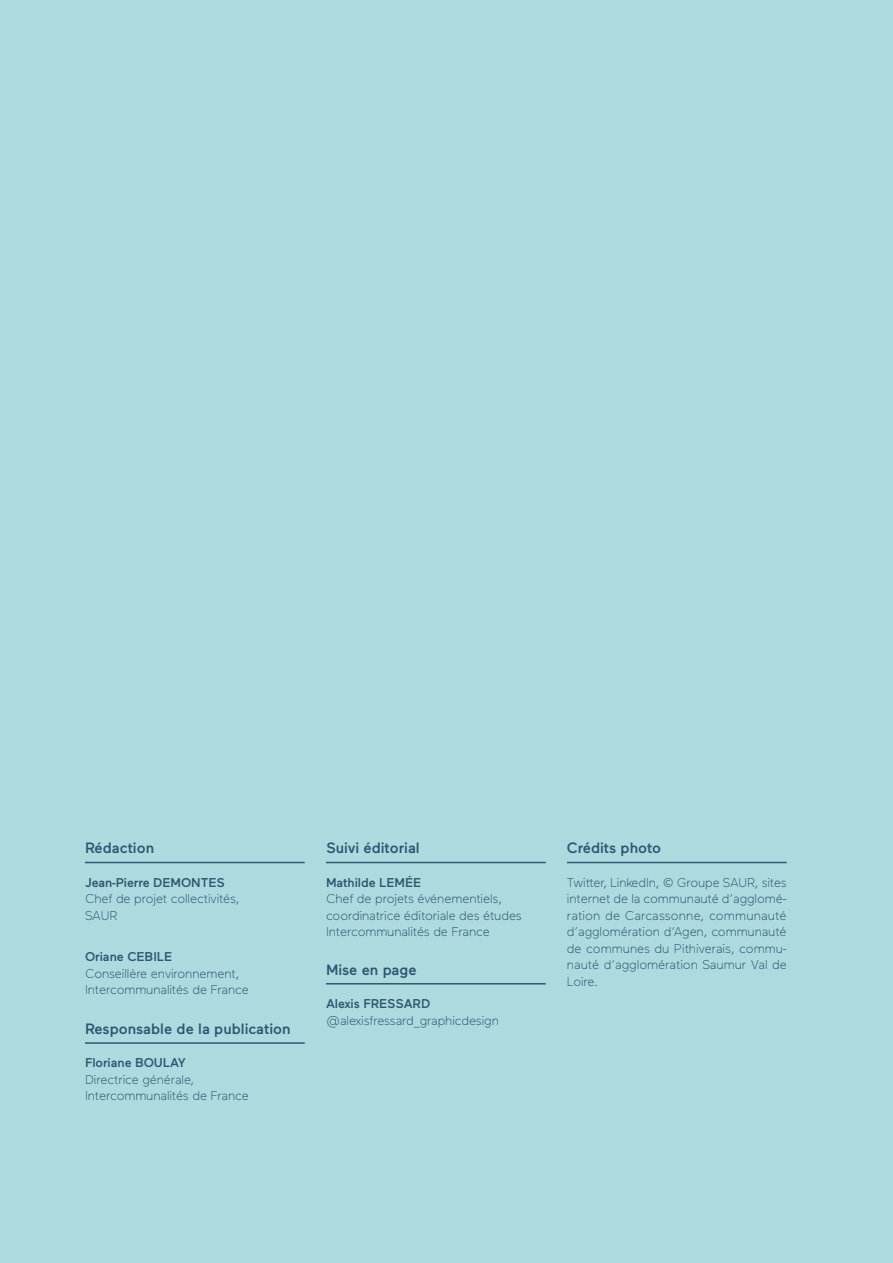
<style>
.page{position:relative;width:893px;height:1263px;background:#addadf}
.page>*{position:absolute;margin:0;border:0;box-sizing:border-box;transform-origin:0 0}
.t1{font:500 15px "Maax";color:#2e5770}
.t2{font:300 12.75px/16.5px "Maax";letter-spacing:-.005em;color:#2e5770}
.t3{font:500 12.75px "Maax";letter-spacing:-.005em;color:#2e5770}
</style>
<div class="page">
<hr style="left:85px;top:862px;width:220px;height:1px;background:#2e5770">
<hr style="left:85px;top:1042px;width:220px;height:2px;background:#2e5770">
<hr style="left:326px;top:862px;width:220px;height:1px;background:#2e5770">
<hr style="left:326px;top:983px;width:220px;height:1px;background:#2e5770">
<hr style="left:567px;top:862px;width:220px;height:1px;background:#2e5770">
<p class="t1" style="left:85px;top:838px;width:71px">Rédaction</p>
<p class="t3" style="left:85px;top:874px;width:141px">Jean-Pierre DEMONTES</p>
<p class="t2" style="left:85px;top:890px;width:156px">Chef de projet collectivités,<br>SAUR</p>
<p class="t3" style="left:85px;top:948px;width:89px">Oriane CEBILE</p>
<p class="t2" style="left:85px;top:964px;width:165px">Conseillère environnement,<br>Intercommunalités de France</p>
<p class="t1" style="left:85px;top:1019px;width:207px">Responsable de la publication</p>
<p class="t3" style="left:85px;top:1054px;width:102px">Floriane BOULAY</p>
<p class="t2" style="left:85px;top:1070px;width:165px">Directrice générale,<br>Intercommunalités de France</p>
<p class="t1" style="left:326px;top:838px;width:95px">Suivi éditorial</p>
<p class="t3" style="left:326px;top:874px;width:97px">Mathilde LEMÉE</p>
<p class="t2" style="left:326px;top:890px;width:197px">Chef de projets événementiels, coordinatrice éditoriale des études<br>Intercommunalités de France</p>
<p class="t1" style="left:326px;top:959px;width:92px">Mise en page</p>
<p class="t3" style="left:326px;top:995px;width:106px">Alexis FRESSARD</p>
<p class="t2" style="left:326px;top:1011px;width:174px">@alexisfressard_graphicdesign</p>
<p class="t1" style="left:567px;top:838px;width:96px">Crédits photo</p>
<p class="t2" style="left:567px;top:873px;width:221px;text-align:justify">Twitter, LinkedIn, © Groupe SAUR, sites internet de la communauté d’agglomé&shy;ration de Carcassonne, communauté d’agglomération d’Agen, communauté de communes du Pithiverais, commu&shy;nauté d’agglomération Saumur Val de Loire.</p>
</div>
